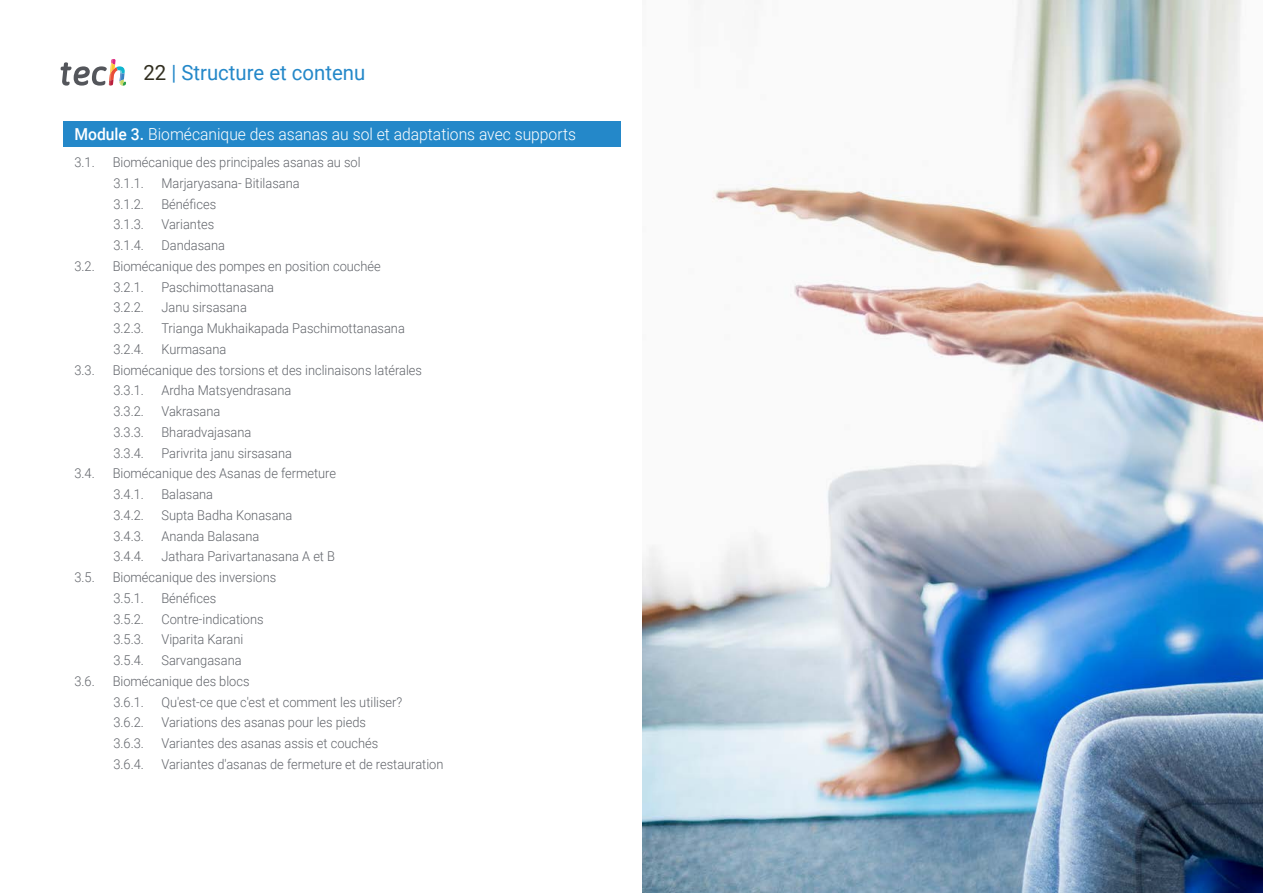
<style>
.page{position:relative;width:1263px;height:893px;background:#fff}
.page>*{position:absolute;margin:0;border:0;box-sizing:border-box;transform-origin:0 0}
.t1{font:21px "Roboto";color:#2488c9}
.t2{font:300 16.5px "Roboto";color:#fff;scale:.95 1}
.t3{font:300 13.5px/20.7px "Roboto";color:#61646a;scale:.95 1}
.s1{color:#312e20}
.s2{font-weight:500}
</style>
<div class="page">
<svg style="left:61px;top:59px;width:65px;height:27px"></svg>
<div style="left:63px;top:121px;width:558px;height:25px;background:#2488c9"></div>
<img style="left:642px;top:0;width:621px;height:893px">
<h1 class="t1" style="left:144px;top:57px;width:223px"><span class="s1">22</span> | Structure et contenu</h1>
<p class="t2" style="left:74px;top:123px;width:529px"><span class="s2">Module 3.</span> Biomécanique des asanas au sol et adaptations avec supports</p>
<p class="t3" style="left:74px;top:151px;width:23px">3.1.</p>
<p class="t3" style="left:113px;top:151px;width:262px">Biomécanique des principales asanas au sol<br>3.1.1.</p>
<p class="t3" style="left:161px;top:172px;width:147px">Marjaryasana- Bitilasana</p>
<p class="t3" style="left:113px;top:193px;width:34px">3.1.2.</p>
<p class="t3" style="left:161px;top:193px;width:59px">Bénéfices</p>
<p class="t3" style="left:113px;top:214px;width:34px">3.1.3.</p>
<p class="t3" style="left:161px;top:214px;width:57px">Variantes</p>
<p class="t3" style="left:113px;top:234px;width:34px">3.1.4.</p>
<p class="t3" style="left:161px;top:234px;width:68px">Dandasana</p>
<p class="t3" style="left:74px;top:255px;width:23px">3.2.</p>
<p class="t3" style="left:113px;top:255px;width:284px">Biomécanique des pompes en position couchée<br>3.2.1.</p>
<p class="t3" style="left:161px;top:276px;width:120px">Paschimottanasana</p>
<p class="t3" style="left:113px;top:297px;width:34px">3.2.2.</p>
<p class="t3" style="left:161px;top:297px;width:91px">Janu sirsasana</p>
<p class="t3" style="left:113px;top:317px;width:34px">3.2.3.</p>
<p class="t3" style="left:161px;top:317px;width:258px">Trianga Mukhaikapada Paschimottanasana</p>
<p class="t3" style="left:113px;top:338px;width:34px">3.2.4.</p>
<p class="t3" style="left:161px;top:338px;width:70px">Kurmasana</p>
<p class="t3" style="left:74px;top:359px;width:23px">3.3.</p>
<p class="t3" style="left:113px;top:359px;width:327px">Biomécanique des torsions et des inclinaisons latérales<br>3.3.1.</p>
<p class="t3" style="left:161px;top:380px;width:138px">Ardha Matsyendrasana</p>
<p class="t3" style="left:113px;top:400px;width:34px">3.3.2.</p>
<p class="t3" style="left:161px;top:400px;width:64px">Vakrasana</p>
<p class="t3" style="left:113px;top:421px;width:34px">3.3.3.</p>
<p class="t3" style="left:161px;top:421px;width:96px">Bharadvajasana</p>
<p class="t3" style="left:113px;top:442px;width:34px">3.3.4.</p>
<p class="t3" style="left:161px;top:442px;width:139px">Parivrita janu sirsasana</p>
<p class="t3" style="left:74px;top:463px;width:23px">3.4.</p>
<p class="t3" style="left:113px;top:463px;width:237px">Biomécanique des Asanas de fermeture<br>3.4.1.</p>
<p class="t3" style="left:161px;top:483px;width:56px">Balasana</p>
<p class="t3" style="left:113px;top:504px;width:34px">3.4.2.</p>
<p class="t3" style="left:161px;top:504px;width:139px">Supta Badha Konasana</p>
<p class="t3" style="left:113px;top:525px;width:34px">3.4.3.</p>
<p class="t3" style="left:161px;top:525px;width:104px">Ananda Balasana</p>
<p class="t3" style="left:113px;top:546px;width:34px">3.4.4.</p>
<p class="t3" style="left:161px;top:546px;width:184px">Jathara Parivartanasana A et B</p>
<p class="t3" style="left:74px;top:566px;width:23px">3.5.</p>
<p class="t3" style="left:113px;top:566px;width:174px">Biomécanique des inversions<br>3.5.1.</p>
<p class="t3" style="left:161px;top:587px;width:59px">Bénéfices</p>
<p class="t3" style="left:113px;top:608px;width:34px">3.5.2.</p>
<p class="t3" style="left:161px;top:608px;width:109px">Contre-indications</p>
<p class="t3" style="left:113px;top:629px;width:34px">3.5.3.</p>
<p class="t3" style="left:161px;top:629px;width:88px">Viparita Karani</p>
<p class="t3" style="left:113px;top:649px;width:34px">3.5.4.</p>
<p class="t3" style="left:161px;top:649px;width:86px">Sarvangasana</p>
<p class="t3" style="left:74px;top:670px;width:23px">3.6.</p>
<p class="t3" style="left:113px;top:670px;width:146px">Biomécanique des blocs<br>3.6.1.</p>
<p class="t3" style="left:161px;top:691px;width:255px">Qu'est-ce que c'est et comment les utiliser?</p>
<p class="t3" style="left:113px;top:712px;width:34px">3.6.2.</p>
<p class="t3" style="left:161px;top:712px;width:217px">Variations des asanas pour les pieds</p>
<p class="t3" style="left:113px;top:732px;width:34px">3.6.3.</p>
<p class="t3" style="left:161px;top:732px;width:230px">Variantes des asanas assis et couchés</p>
<p class="t3" style="left:113px;top:753px;width:34px">3.6.4.</p>
<p class="t3" style="left:161px;top:753px;width:298px">Variantes d'asanas de fermeture et de restauration</p>
</div>
